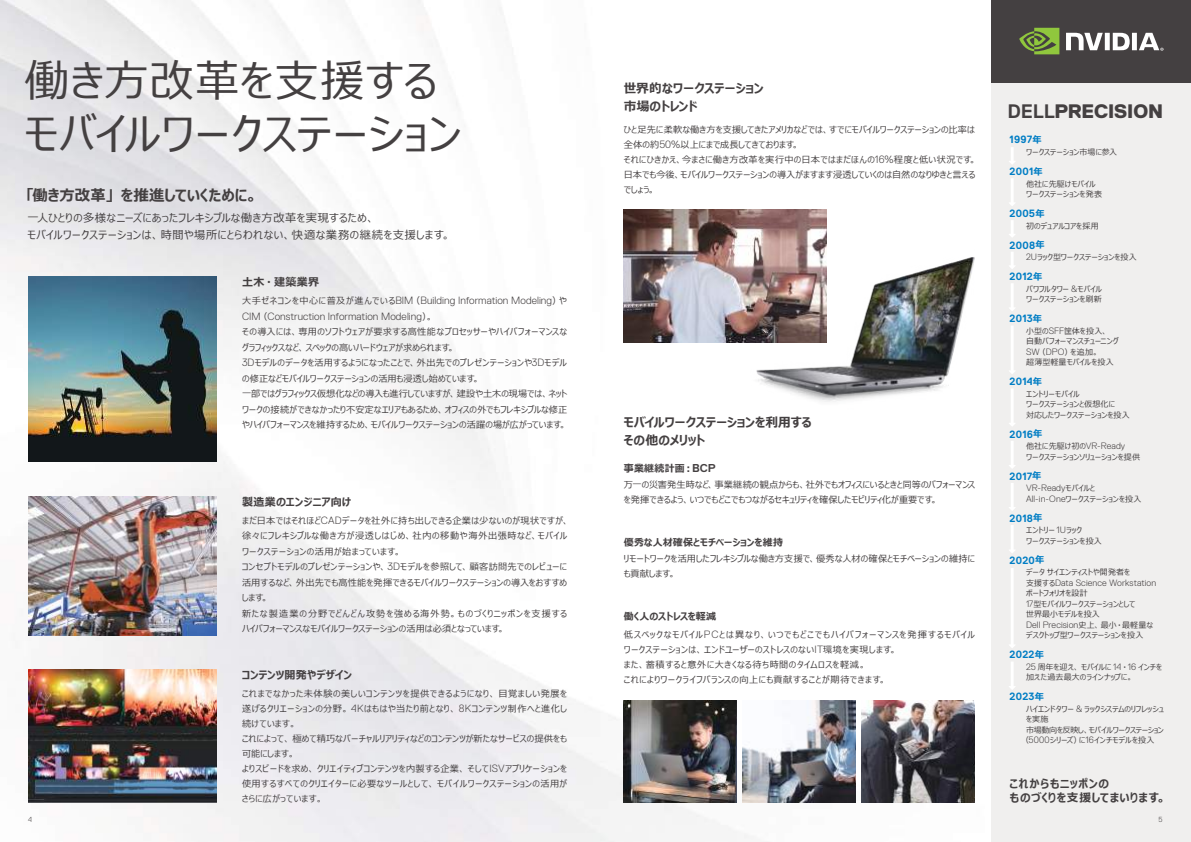
<style>
.page{position:relative;width:1191px;height:842px;background:#fff}
.page>*{position:absolute;margin:0;border:0;box-sizing:border-box;transform-origin:0 0}
.t1{font:44px/53px "Meiryo UI";letter-spacing:.025em;color:#444041}
.t2{font:800 19.5px "Dell Replica";letter-spacing:-.005em;color:#444041}
.t3{font:700 15.4px "Meiryo UI";letter-spacing:-.005em;color:#444041}
.t4{font:700 12.8px/18px "Meiryo UI";letter-spacing:-.01em;color:#444041}
.t5{font:700 11.7px/14.2px "Meiryo UI";letter-spacing:.05em;color:#444041}
.t6{font:11.3px/17.1px "Meiryo UI";letter-spacing:.04em;color:#444041}
.t7{font:700 11px "Meiryo UI";letter-spacing:.01em;color:#444041}
.t8{font:300 10.5px/15.5px "Dell Replica";letter-spacing:.005em;color:#444041}
.t9{font:700 10.5px "Dell Replica";letter-spacing:.015em;color:#007dc4}
.t10{font:700 9.9px "Meiryo UI";letter-spacing:.005em;color:#444041}
.t11{font:9.2px/15.5px "Meiryo UI";letter-spacing:.02em;color:#444041}
.t12{font:9.2px/15px "Meiryo UI";letter-spacing:.045em;color:#444041}
.t13{font:9.2px/15px "Meiryo UI";letter-spacing:.055em;color:#444041}
.t14{font:9.2px/15px "Meiryo UI";color:#444041}
.t15{font:300 9.2px "Dell Replica";letter-spacing:.01em;color:#444041}
.t16{font:8px/10.5px "Meiryo UI";letter-spacing:.005em;color:#444041}
.t17{font:8px "Meiryo UI";letter-spacing:-.035em;color:#444041}
.t18{font:300 7.3px "Dell Replica";color:#444041}
.s1{font-family:"Meiryo UI";font-weight:400;font-size:9.2px}
.s2{font-family:"Dell Replica";font-weight:300;font-size:10.5px}
.s3{font-family:"Dell Replica";font-size:11.4px}
.s4{font-weight:700}
.s5{font-family:"Meiryo UI";font-size:9.2px}
.s6{font-family:"Dell Replica";font-weight:300;font-size:9.2px}
.s7{font-family:"Meiryo UI";font-weight:400;font-size:8px}
</style>
<div class="page">
<img style="left:0;top:0;width:992px;height:842px">
<div style="left:992px;top:0;width:199px;height:842px;background:#f0efee"></div>
<div style="left:992px;top:0;width:199px;height:82px;background:#444041"></div>
<img style="left:734px;top:210px;width:258px;height:262px">
<img style="left:28px;top:277px;width:189px;height:184px">
<img style="left:28px;top:496px;width:189px;height:139px">
<img style="left:28px;top:669px;width:189px;height:133px">
<img style="left:624px;top:700px;width:113px;height:102px">
<img style="left:743px;top:700px;width:113px;height:102px">
<img style="left:862px;top:700px;width:113px;height:102px">
<img style="left:624px;top:209px;width:203px;height:133px">
<svg style="left:1009px;top:147px;width:6px;height:17px"></svg>
<svg style="left:1009px;top:220px;width:6px;height:17px"></svg>
<svg style="left:1009px;top:252px;width:6px;height:17px"></svg>
<svg style="left:1009px;top:178px;width:6px;height:28px"></svg>
<svg style="left:1009px;top:283px;width:6px;height:28px"></svg>
<svg style="left:1009px;top:441px;width:6px;height:27px"></svg>
<svg style="left:1009px;top:483px;width:6px;height:28px"></svg>
<svg style="left:1009px;top:389px;width:6px;height:37px"></svg>
<svg style="left:1009px;top:326px;width:6px;height:48px"></svg>
<svg style="left:1009px;top:525px;width:6px;height:28px"></svg>
<svg style="left:1009px;top:662px;width:6px;height:28px"></svg>
<svg style="left:1009px;top:568px;width:6px;height:80px"></svg>
<svg style="left:1066px;top:33px;width:97px;height:18px"></svg>
<svg style="left:1019px;top:28px;width:40px;height:26px"></svg>
<h1 class="t1" style="left:25px;top:57px;width:438px">働き方改革を支援するモバイルワークステーション</h1>
<h3 class="t3" style="left:26px;top:185px;width:233px">「働き方改革」を推進していくために。</h3>
<p class="t6" style="left:27px;top:210px;width:424px">一人ひとりの多様なニーズにあったフレキシブルな働き方改革を実現するため、<br>モバイルワークステーションは、時間や場所にとらわれない、快適な業務の継続を支援します。</p>
<p class="t7" style="left:242px;top:275px;width:79px">土木・建築業界</p>
<p class="t8" style="left:242px;top:293px;width:326px"><span class="s1">大手ゼネコンを中心に普及が進んでいる</span>BIM<span class="s1">（</span>Building Information Modeling<span class="s1">）や<br></span>CIM<span class="s1">（</span>Construction Information Modeling<span class="s1">）。</span></p>
<p class="t11" style="left:242px;top:324px;width:327px">その導入には、専用のソフトウェアが要求する高性能なプロセッサーやハイパフォーマンスなグラフィックスなど、スペックの高いハードウェアが求められます。<br><span class="s2">3D</span>モデルのデータを活用するようになったことで、外出先でのプレゼンテーションや<span class="s2">3D</span>モデルの修正などモバイルワークステーションの活用も浸透し始めています。<br>一部ではグラフィックス仮想化などの導入も進行していますが、建設や土木の現場では、ネットワークの接続ができなかったり不安定なエリアもあるため、オフィスの外でもフレキシブルな修正やハイパフォーマンスを維持するため、モバイルワークステーションの活躍の場が広がっています。</p>
<p class="t7" style="left:242px;top:494px;width:111px">製造業のエンジニア向け</p>
<p class="t11" style="left:242px;top:513px;width:328px">まだ日本ではそれほど<span class="s2">CAD</span>データを社外に持ち出しできる企業は少ないのが現状ですが、徐々にフレキシブルな働き方が浸透しはじめ、社内の移動や海外出張時など、モバイルワークステーションの活用が始まっています。<br>コンセプトモデルのプレゼンテーションや、<span class="s2">3D</span>モデルを参照して、顧客訪問先でのレビューに活用するなど、外出先でも高性能を発揮できるモバイルワークステーションの導入をおすすめします。<br>新たな製造業の分野でどんどん攻勢を強める海外勢。ものづくりニッポンを支援するハイパフォーマンスなモバイルワークステーションの活用は必須となっています。</p>
<p class="t7" style="left:242px;top:668px;width:111px">コンテンツ開発やデザイン</p>
<p class="t12" style="left:242px;top:687px;width:326px">これまでなかった未体験の美しいコンテンツを提供できるようになり、目覚ましい発展を遂げるクリエーションの分野。 <span class="s2">4K</span>はもはや当たり前となり、 <span class="s2">8K</span>コンテンツ制作へと進化し続けています。<br>これによって、極めて精巧なバーチャルリアリティなどのコンテンツが新たなサービスの提供をも可能にします。<br>よりスピードを求め、クリエイティブコンテンツを内製する企業、そして<span class="s2">ISV</span>アプリケーションを使用するすべてのクリエイターに必要なツールとして、モバイルワークステーションの活用がさらに広がっています。</p>
<h3 class="t4" style="left:624px;top:80px;width:141px">世界的なワークステーション市場のトレンド</h3>
<p class="t11" style="left:624px;top:123px;width:354px;line-height:15px">ひと足先に柔軟な働き方を支援してきたアメリカなどでは、すでにモバイルワークステーションの比率は全体の約<span class="s2">50%</span>以上にまで成長してきております。<br>それにひきかえ、今まさに働き方改革を実行中の日本ではまだほんの<span class="s2">16%</span>程度と低い状況です。日本でも今後、モバイルワークステーションの導入がますます浸透していくのは自然のなりゆきと言えるでしょう。</p>
<h3 class="t4" style="left:624px;top:414px;width:189px">モバイルワークステーションを利用するその他のメリット</h3>
<p class="t10" style="left:624px;top:461px;width:93px">事業継続計画︓<span class="s3">BCP</span></p>
<p class="t14" style="left:624px;top:478px;width:353px">万一の災害発生時など、事業継続の観点からも、社外でもオフィスにいるときと同等のパフォーマンスを発揮できるよう、いつでもどこでもつながるセキュリティを確保したモビリティ化が重要です。</p>
<p class="t10" style="left:624px;top:535px;width:161px">優秀な人材確保とモチベーションを維持</p>
<p class="t11" style="left:624px;top:552px;width:352px;line-height:15px">リモートワークを活用したフレキシブルな働き方支援で、優秀な人材の確保とモチベーションの維持にも貢献します。</p>
<p class="t10" style="left:624px;top:609px;width:94px">働く人のストレスを軽減</p>
<p class="t13" style="left:624px;top:628px;width:353px">低スペックなモバイル<span class="s2">PC</span>とは異なり、いつでもどこでもハイパフォーマンスを発揮するモバイルワークステーションは、エンドユーザーのストレスのない<span class="s2">IT</span>環境を実現します。<br>また、蓄積すると意外に大きくなる待ち時間のタイムロスを軽減。<br>これによりワークライフバランスの向上にも貢献することが期待できます。</p>
<h2 class="t2" style="left:1007px;top:101px;width:157px"><span class="s4">DELL</span>PRECISION</h2>
<p class="t9" style="left:1009px;top:134px;width:33px">1997<span class="s5">年</span></p>
<p class="t9" style="left:1009px;top:166px;width:34px">2001<span class="s5">年</span></p>
<p class="t9" style="left:1009px;top:208px;width:36px">2005<span class="s5">年</span></p>
<p class="t9" style="left:1009px;top:239px;width:36px">2008<span class="s5">年</span></p>
<p class="t9" style="left:1009px;top:271px;width:34px">2012<span class="s5">年</span></p>
<p class="t9" style="left:1009px;top:313px;width:34px">2013<span class="s5">年</span></p>
<p class="t16" style="left:1026px;top:147px;width:93px">ワークステーション市場に参入</p>
<p class="t16" style="left:1026px;top:179px;width:77px">他社に先駆けモバイルワークステーションを発表</p>
<p class="t16" style="left:1026px;top:221px;width:74px">初のデュアルコアを採用</p>
<p class="t16" style="left:1026px;top:252px;width:112px"><span class="s6">2U</span>ラック型ワークステーションを投入</p>
<p class="t16" style="left:1026px;top:284px;width:77px">パワフルタワー <span class="s6">&amp;</span>モバイルワークステーションを刷新</p>
<p class="t16" style="left:1026px;top:326px;width:94px">小型の<span class="s6">SFF</span>筐体を投入、<br>自動パフォーマンスチューニング<br><span class="s6">SW</span>（<span class="s6">DPO</span>）を追加。<br>超薄型軽量モバイルを投入</p>
<p class="t16" style="left:1026px;top:389px;width:105px">エントリーモバイル<br>ワークステーションと仮想化に<br>対応したワークステーションを投入</p>
<p class="t16" style="left:1026px;top:441px;width:115px">他社に先駆け初の<span class="s6">VR-Ready<br></span>ワークステーションソリューションを提供</p>
<p class="t15" style="left:1026px;top:483px;width:70px">VR-Ready<span class="s7">モバイルと</span></p>
<p class="t16" style="left:1026px;top:494px;width:117px"><span class="s6">All-in-One</span>ワークステーションを投入</p>
<p class="t16" style="left:1026px;top:525px;width:77px">エントリー <span class="s6">1U</span>ラック<br>ワークステーションを投入</p>
<p class="t16" style="left:1026px;top:567px;width:105px">データサイエンティストや開発者を</p>
<p class="t15" style="left:1026px;top:577px;width:131px"><span class="s7">支援する</span>Data Science Workstation</p>
<p class="t16" style="left:1026px;top:588px;width:111px">ポートフォリオを設計<br><span class="s6">17</span>型モバイルワークステーションとして世界最小モデルを投入</p>
<p class="t15" style="left:1026px;top:619px;width:129px">Dell Precision<span class="s7">史上、最小・最軽量な</span></p>
<p class="t16" style="left:1026px;top:630px;width:119px">デスクトップ型ワークステーションを投入</p>
<p class="t16" style="left:1026px;top:662px;width:138px"><span class="s6">25</span> 周年を迎え、モバイルに <span class="s6">14</span> ・ <span class="s6">16</span> インチを加えた過去最大のラインナップに。</p>
<p class="t16" style="left:1026px;top:704px;width:139px">ハイエンドタワー <span class="s6">&amp;</span> ラックシステムのリフレッシュ</p>
<p class="t16" style="left:1026px;top:714px;width:24px">を実施</p>
<p class="t17" style="left:1026px;top:724px;width:139px">市場動向を反映し、モバイルワークステーション</p>
<p class="t16" style="left:1021px;top:735px;width:135px">（<span class="s6">5000</span>シリーズ）に<span class="s6">16</span>インチモデルを投入</p>
<p class="t5" style="left:1009px;top:777px;width:158px">これからもニッポンの<br>ものづくりを支援してまいります。</p>
<p class="t9" style="left:1009px;top:376px;width:34px">2014<span class="s5">年</span></p>
<p class="t9" style="left:1009px;top:428px;width:34px">2016<span class="s5">年</span></p>
<p class="t9" style="left:1009px;top:470px;width:33px">2017<span class="s5">年</span></p>
<p class="t9" style="left:1009px;top:512px;width:34px">2018<span class="s5">年</span></p>
<p class="t9" style="left:1009px;top:554px;width:36px">2020<span class="s5">年</span></p>
<p class="t9" style="left:1009px;top:649px;width:36px">2022<span class="s5">年</span></p>
<p class="t9" style="left:1009px;top:691px;width:36px">2023<span class="s5">年</span></p>
<p class="t18" style="left:28px;top:816px;width:5px">4</p>
<p class="t18" style="left:1158px;top:816px;width:6px">5</p>
</div>
